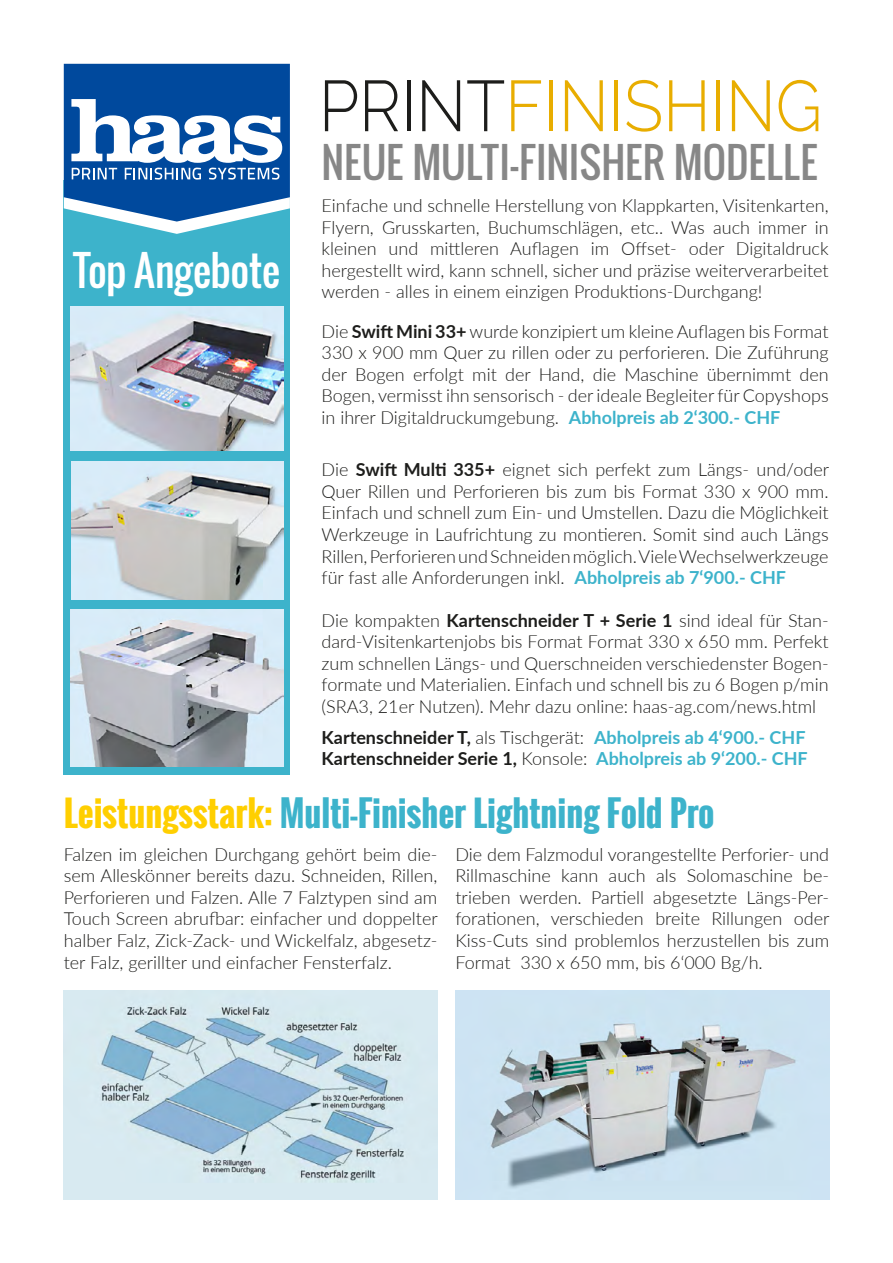
<style>
.page{position:relative;width:893px;height:1263px;background:#fff}
.page>*{position:absolute;margin:0;border:0;box-sizing:border-box;transform-origin:0 0}
.t1{font:300 71.7px "Raleway";color:#e8ad00;scale:.9 1}
.t2{font:40.5px "Oswald";color:#878787}
.t3{font:40.5px "Oswald";letter-spacing:-.015em;color:#fff}
.t4{font:700 34.5px "Oswald";color:#3db3cb}
.t5{font:300 18px/21.6px "Lato";color:#1d1d1b;text-align:justify}
.t6{font:700 18px/21.6px "Lato";color:#3db3cb}
.s1{color:#1d1d1b}
.s2{font-weight:700}
.s3{font-weight:700;color:#3db3cb}
.s4{font-weight:300;color:#1d1d1b}
.s5{color:#ffcf00}
</style>
<div class="page">
<div style="left:64px;top:180px;width:226px;height:594px;background:#3db3cb"></div>
<img style="left:64px;top:990px;width:373px;height:209px">
<svg style="left:64px;top:64px;width:226px;height:170px"></svg>
<img style="left:455px;top:990px;width:374px;height:209px">
<img style="left:71px;top:610px;width:212px;height:156px">
<img style="left:71px;top:306px;width:212px;height:144px">
<img style="left:72px;top:461px;width:212px;height:139px">
<h1 class="t1" style="left:319px;top:64px;width:560px"><span class="s1">PRINT</span>FINISHING</h1>
<h2 class="t3" style="left:73px;top:240px;width:209px">Top Angebote</h2>
<h2 class="t2" style="left:322px;top:132px;width:497px">NEUE MULTI-FINISHER MODELLE</h2>
<p class="t5" style="left:322px;top:194px;width:509px">Einfache und schnelle Herstellung von Klappkarten, Visitenkarten, Flyern, Grusskarten, Buchumschlägen, etc.. Was auch immer in kleinen und mittleren Auflagen im Offset- oder Digitaldruck hergestellt wird, kann schnell, sicher und präzise weiterverarbeitet werden - alles in einem einzigen Produktions-Durchgang!</p>
<p class="t5" style="left:322px;top:320px;width:509px">Die <span class="s2">Swift Mini 33+</span> wurde konzipiert um kleine Auflagen bis Format 330 x 900 mm Quer zu rillen oder zu perforieren. Die Zuführung der Bogen erfolgt mit der Hand, die Maschine übernimmt den Bogen, vermisst ihn sensorisch - der ideale Begleiter für Copyshops in ihrer Digitaldruckumgebung. <span class="s3">Abholpreis ab 2‘300.- CHF</span></p>
<p class="t5" style="left:322px;top:458px;width:509px">Die <span class="s2">Swift Multi 335+</span> eignet sich perfekt zum Längs- und/oder Quer Rillen und Perforieren bis zum bis Format 330 x 900 mm.<br>Einfach und schnell zum Ein- und Umstellen. Dazu die Möglichkeit Werkzeuge in Laufrichtung zu montieren. Somit sind auch Längs Rillen, Perforieren und Schneiden möglich. Viele Wechselwerkzeuge für fast alle Anforderungen inkl. <span class="s3">Abholpreis ab 7‘900.- CHF</span></p>
<p class="t5" style="left:322px;top:609px;width:509px">Die kompakten <span class="s2">Kartenschneider T + Serie 1</span> sind ideal für Stan&shy;dard-Visitenkartenjobs bis Format Format 330 x 650 mm. Perfekt zum schnellen Längs- und Querschneiden verschiedenster Bogen&shy;formate und Materialien. Einfach und schnell bis zu 6 Bogen p/min (SRA3, 21er Nutzen). Mehr dazu online: haas-ag.com/news.html</p>
<p class="t6" style="left:322px;top:725px;width:488px"><span class="s1">Kartenschneider T,</span> <span class="s4">als Tischgerät:</span> Abholpreis ab 4‘900.- CHF<br><span class="s1">Kartenschneider Serie 1,</span> <span class="s4">Konsole:</span> Abholpreis ab 9‘200.- CHF</p>
<h3 class="t4" style="left:64px;top:788px;width:652px"><span class="s5">Leistungsstark:</span> Multi-Finisher Lightning Fold Pro</h3>
<p class="t5" style="left:64px;top:843px;width:376px">Falzen im gleichen Durchgang gehört beim die&shy;sem Alleskönner bereits dazu. Schneiden, Rillen, Perforieren und Falzen. Alle 7 Falztypen sind am Touch Screen abrufbar: einfacher und doppelter halber Falz, Zick-Zack- und Wickelfalz, abgesetz&shy;ter Falz, gerillter und einfacher Fensterfalz.</p>
<p class="t5" style="left:455px;top:843px;width:376px">Die dem Falzmodul vorangestellte Perforier- und Rillmaschine kann auch als Solomaschine be&shy;trieben werden. Partiell abgesetzte Längs-Per&shy;forationen, verschieden breite Rillungen oder Kiss-Cuts sind problemlos herzustellen bis zum Format 330 x 650 mm, bis 6‘000 Bg/h.</p>
</div>
